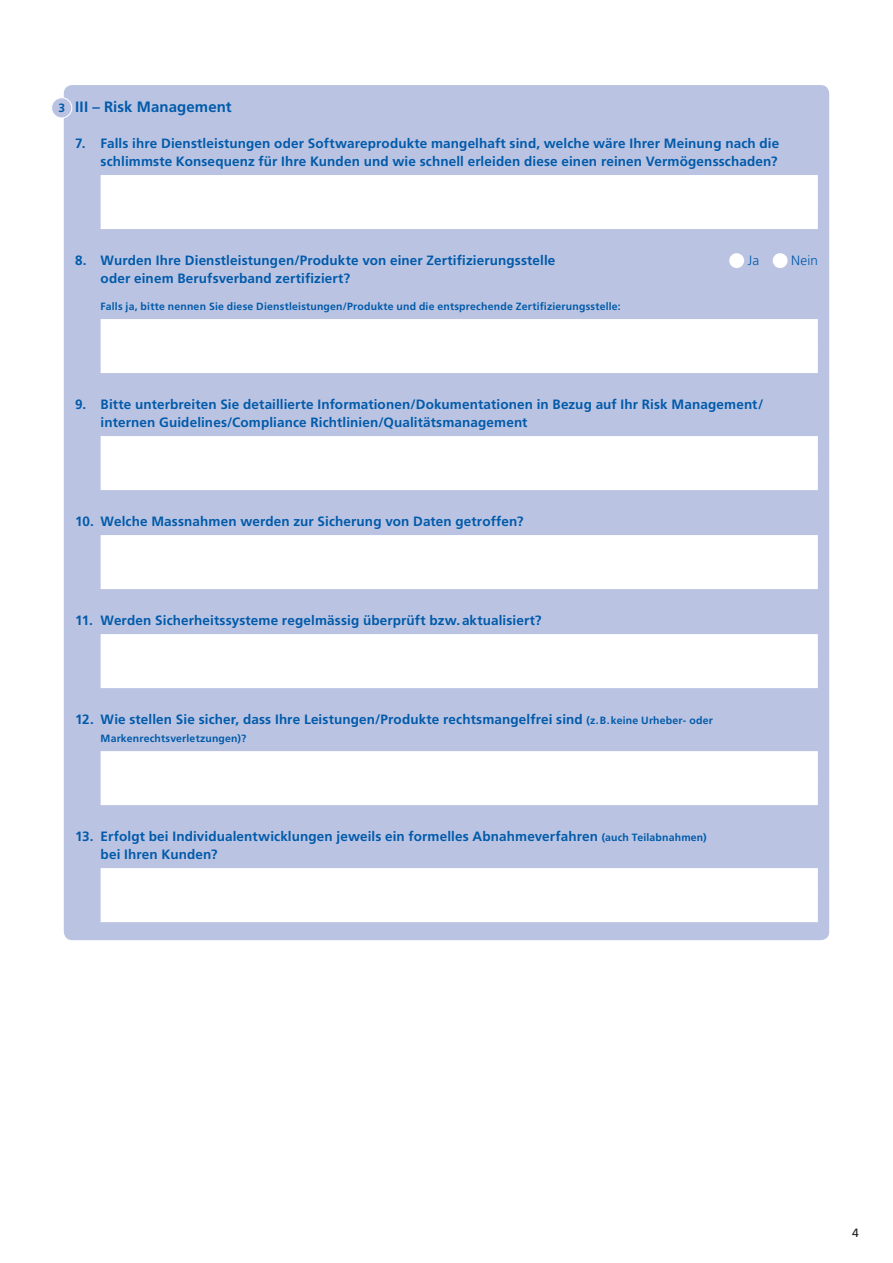
<style>
.page{position:relative;width:893px;height:1263px;background:#fff}
.page>*{position:absolute;margin:0;border:0;box-sizing:border-box;transform-origin:0 0}
.t1{font:700 15px "Frutiger";letter-spacing:.005em;color:#015aaa}
.t2{font:700 13.5px/18px "Frutiger";letter-spacing:.01em;color:#015aaa}
.t3{font:300 13.5px "Frutiger";letter-spacing:.005em;color:#015aaa}
.t4{font:12px "Frutiger";color:#231f20}
.t5{font:700 12px "Frutiger";color:#015aaa}
.t6{font:700 10.5px "Frutiger";letter-spacing:.02em;color:#015aaa}
.s1{font-size:10.5px}
</style>
<div class="page">
<div style="left:64px;top:85px;width:765px;height:855px;background:#bac4e2;border-radius:9px"></div>
<div style="left:101px;top:175px;width:717px;height:54px;background:#fff"></div>
<hr style="left:101px;top:202px;width:716px;height:1px;background:#fff">
<div style="left:729px;top:253px;width:15px;height:15px;background:#fff;border-radius:50%"></div>
<div style="left:773px;top:253px;width:14px;height:15px;background:#fff;border-radius:50%"></div>
<div style="left:101px;top:319px;width:717px;height:54px;background:#fff"></div>
<hr style="left:101px;top:346px;width:716px;height:1px;background:#fff">
<div style="left:101px;top:436px;width:717px;height:54px;background:#fff"></div>
<hr style="left:101px;top:463px;width:716px;height:1px;background:#fff">
<div style="left:101px;top:535px;width:717px;height:54px;background:#fff"></div>
<hr style="left:101px;top:562px;width:716px;height:1px;background:#fff">
<div style="left:101px;top:634px;width:717px;height:54px;background:#fff"></div>
<hr style="left:101px;top:661px;width:716px;height:1px;background:#fff">
<div style="left:101px;top:751px;width:717px;height:54px;background:#fff"></div>
<hr style="left:101px;top:778px;width:716px;height:1px;background:#fff">
<div style="left:101px;top:868px;width:717px;height:54px;background:#fff"></div>
<hr style="left:101px;top:895px;width:716px;height:1px;background:#fff">
<div style="left:52px;top:98px;width:20px;height:20px;background:#bac4e2;border-radius:50%"></div>
<div style="left:51px;top:97px;width:21px;height:21px;border:1px solid #fff;border-radius:50%"></div>
<p class="t5" style="left:58px;top:101px;width:8px">3</p>
<p class="t1" style="left:75px;top:98px;width:158px">III – Risk Management</p>
<p class="t2" style="left:75px;top:134px;width:706px;text-align:right">7. Falls ihre Dienstleistungen oder Softwareprodukte mangelhaft sind, welche wäre Ihrer Meinung nach die schlimmste Konsequenz für Ihre Kunden und wie schnell erleiden diese einen reinen Vermögensschaden?</p>
<p class="t2" style="left:75px;top:251px;width:482px">8. Wurden Ihre Dienstleistungen/Produkte von einer Zertifizierungsstelle</p>
<p class="t3" style="left:748px;top:253px;width:13px">Ja</p>
<p class="t3" style="left:791px;top:253px;width:28px">Nein</p>
<p class="t2" style="left:101px;top:269px;width:251px">oder einem Berufsverband zertifiziert?</p>
<p class="t6" style="left:101px;top:300px;width:522px">Falls ja, bitte nennen Sie diese Dienstleistungen/Produkte und die entsprechende Zertifizierungsstelle:</p>
<p class="t2" style="left:101px;top:395px;width:664px;text-indent:-26px">9. Bitte unterbreiten Sie detaillierte Informationen/Dokumentationen in Bezug auf Ihr Risk Management/ internen Guidelines/Compliance Richtlinien/Qualitätsmanagement</p>
<p class="t2" style="left:75px;top:512px;width:450px">10. Welche Massnahmen werden zur Sicherung von Daten getroffen?</p>
<p class="t2" style="left:75px;top:611px;width:468px">11. Werden Sicherheitssysteme regelmässig überprüft bzw.aktualisiert?</p>
<p class="t2" style="left:75px;top:710px;width:639px">12. Wie stellen Sie sicher, dass Ihre Leistungen/Produkte rechtsmangelfrei sind <span class="s1">(z.B.keine Urheber- oder</span></p>
<p class="t6" style="left:101px;top:732px;width:147px">Markenrechtsverletzungen)?</p>
<p class="t2" style="left:101px;top:827px;width:608px;text-indent:-26px">13. Erfolgt bei Individualentwicklungen jeweils ein formelles Abnahmeverfahren <span class="s1">(auch Teilabnahmen) </span>bei Ihren Kunden?</p>
<p class="t4" style="left:852px;top:1226px;width:8px">4</p>
</div>
